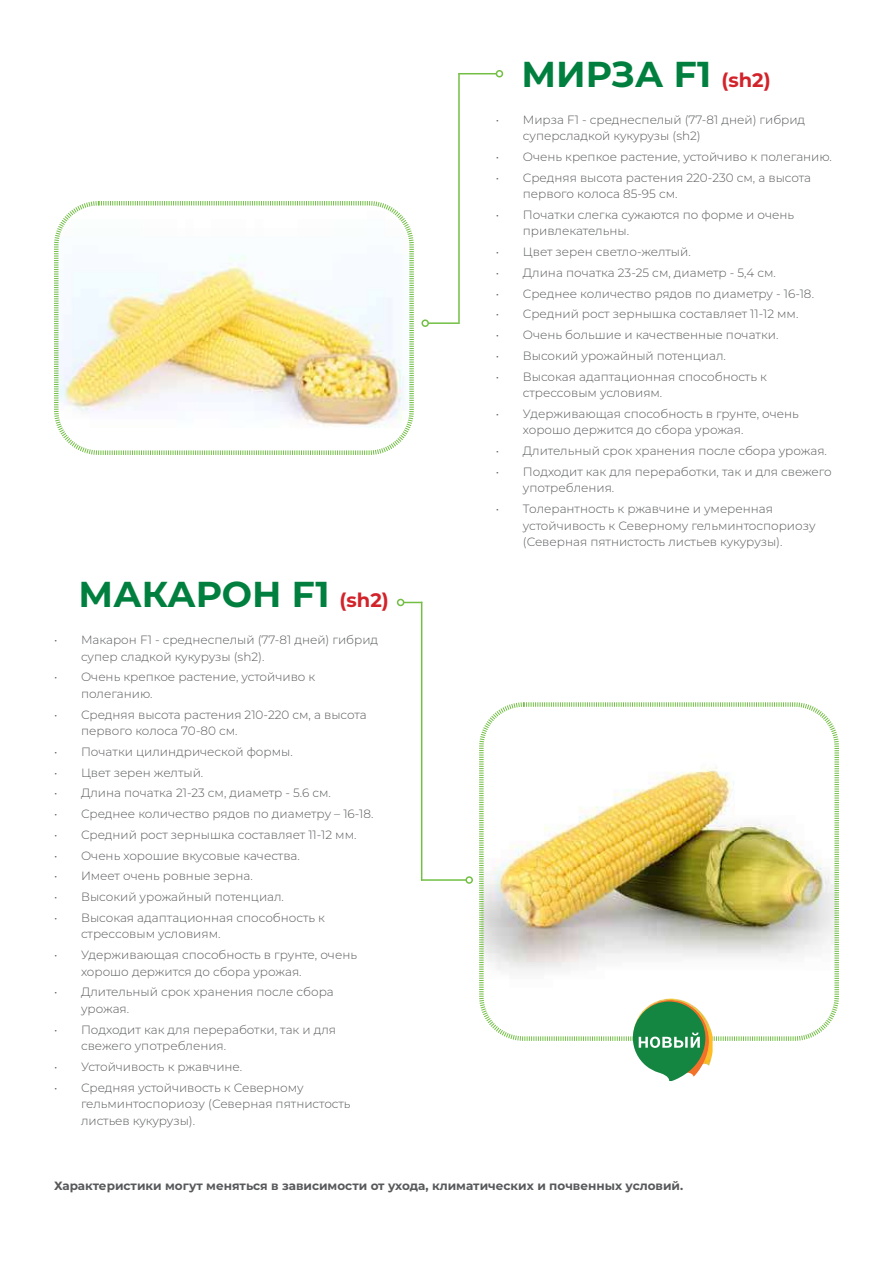
<style>
.page{position:relative;width:893px;height:1263px;background:#fff}
.page>*{position:absolute;margin:0;border:0;box-sizing:border-box;transform-origin:0 0}
.t1{font:700 36px "Montserrat";color:#007f3e}
.t2{font:300 12px/16.5px "Montserrat";color:#58595b}
.t3{font:700 12px "Montserrat";color:#58595b}
.s1{font-size:19.5px;color:#d2232a}
</style>
<div class="page">
<hr style="left:458px;top:73px;width:2px;height:250px;background:#72bf44">
<hr style="left:459px;top:73px;width:37px;height:1px;background:#72bf44">
<div style="left:496px;top:70px;width:7px;height:7px;border:2px solid #72bf44;border-radius:50%"></div>
<hr style="left:428px;top:322px;width:32px;height:2px;background:#72bf44">
<div style="left:421px;top:319px;width:8px;height:8px;border:2px solid #72bf44;border-radius:50%"></div>
<svg style="left:54px;top:201px;width:360px;height:254px"></svg>
<img style="left:479px;top:702px;width:360px;height:339px">
<hr style="left:421px;top:602px;width:1px;height:279px;background:#72bf44">
<svg style="left:404px;top:602px;width:17px;height:1px"></svg>
<div style="left:397px;top:599px;width:7px;height:7px;border:2px solid #72bf44;border-radius:50%"></div>
<hr style="left:421px;top:879px;width:45px;height:2px;background:#72bf44">
<div style="left:465px;top:876px;width:8px;height:8px;border:2px solid #72bf44;border-radius:50%"></div>
<img style="left:633px;top:998px;width:80px;height:65px">
<img style="left:635px;top:1000px;width:75px;height:66px">
<svg style="left:633px;top:1001px;width:72px;height:80px"></svg>
<h1 class="t1" style="left:78px;top:568px;width:312px">МАКАРОН F1 <span class="s1">(sh2)</span></h1>
<p class="t2" style="left:81px;top:631px;width:299px;text-indent:-27px">• Макарон F1 - среднеспелый (77-81 дней) гибрид супер сладкой кукурузы (sh2).</p>
<p class="t2" style="left:81px;top:668px;width:236px;text-indent:-27px">• Очень крепкое растение, устойчиво к полеганию.</p>
<p class="t2" style="left:81px;top:706px;width:287px;text-indent:-27px">• Средняя высота растения 210-220 см, а высота первого колоса 70-80 см.</p>
<p class="t2" style="left:54px;top:743px;width:240px">• Початки цилиндрической формы.</p>
<p class="t2" style="left:54px;top:764px;width:151px">• Цвет зерен желтый.</p>
<p class="t2" style="left:54px;top:784px;width:278px">• Длина початка 21-23 см, диаметр - 5.6 см.</p>
<p class="t2" style="left:54px;top:805px;width:321px">• Среднее количество рядов по диаметру – 16-18.</p>
<p class="t2" style="left:54px;top:826px;width:304px">• Средний рост зернышка составляет 11-12 мм.</p>
<p class="t2" style="left:54px;top:847px;width:247px">• Очень хорошие вкусовые качества.</p>
<p class="t2" style="left:54px;top:867px;width:200px">• Имеет очень ровные зерна.</p>
<p class="t2" style="left:54px;top:888px;width:231px">• Высокий урожайный потенциал.</p>
<p class="t2" style="left:81px;top:909px;width:245px;text-indent:-27px">• Высокая адаптационная способность к стрессовым условиям.</p>
<p class="t2" style="left:81px;top:946px;width:277px;text-indent:-27px">• Удерживающая способность в грунте, очень хорошо держится до сбора урожая.</p>
<p class="t2" style="left:81px;top:983px;width:254px;text-indent:-27px">• Длительный срок хранения после сбора урожая.</p>
<p class="t2" style="left:81px;top:1021px;width:257px;text-indent:-27px">• Подходит как для переработки, так и для свежего употребления.</p>
<p class="t2" style="left:54px;top:1058px;width:190px">• Устойчивость к ржавчине.</p>
<p class="t2" style="left:81px;top:1079px;width:271px;text-indent:-27px">• Средняя устойчивость к Северному гельминтоспориозу (Северная пятнистость листьев кукурузы).</p>
<h1 class="t1" style="left:521px;top:48px;width:251px">МИРЗА F1 <span class="s1">(sh2)</span></h1>
<p class="t2" style="left:523px;top:111px;width:284px;text-indent:-27px">• Мирза F1 - среднеспелый (77-81 дней) гибрид суперсладкой кукурузы (sh2)</p>
<p class="t2" style="left:496px;top:148px;width:338px">• Очень крепкое растение, устойчиво к полеганию.</p>
<p class="t2" style="left:523px;top:169px;width:290px;text-indent:-27px">• Средняя высота растения 220-230 см, а высота первого колоса 85-95 см.</p>
<p class="t2" style="left:523px;top:206px;width:273px;text-indent:-27px">• Початки слегка сужаются по форме и очень привлекательны.</p>
<p class="t2" style="left:496px;top:243px;width:196px">• Цвет зерен светло-желтый.</p>
<p class="t2" style="left:496px;top:264px;width:281px">• Длина початка 23-25 см, диаметр - 5,4 см.</p>
<p class="t2" style="left:496px;top:285px;width:320px">• Среднее количество рядов по диаметру - 16-18.</p>
<p class="t2" style="left:496px;top:305px;width:304px">• Средний рост зернышка составляет 11-12 мм.</p>
<p class="t2" style="left:496px;top:326px;width:284px">• Очень большие и качественные початки.</p>
<p class="t2" style="left:496px;top:347px;width:231px">• Высокий урожайный потенциал.</p>
<p class="t2" style="left:523px;top:368px;width:245px;text-indent:-27px">• Высокая адаптационная способность к стрессовым условиям.</p>
<p class="t2" style="left:523px;top:405px;width:277px;text-indent:-27px">• Удерживающая способность в грунте, очень хорошо держится до сбора урожая.</p>
<p class="t2" style="left:496px;top:442px;width:333px">• Длительный срок хранения после сбора урожая.</p>
<p class="t2" style="left:523px;top:463px;width:310px;text-indent:-27px">• Подходит как для переработки, так и для свежего употребления.</p>
<p class="t2" style="left:523px;top:500px;width:294px;text-indent:-27px">• Толерантность к ржавчине и умеренная устойчивость к Северному гельминтоспориозу (Северная пятнистость листьев кукурузы).</p>
<p class="t3" style="left:54px;top:1177px;width:631px">Характеристики могут меняться в зависимости от ухода, климатических и почвенных условий.</p>
</div>
